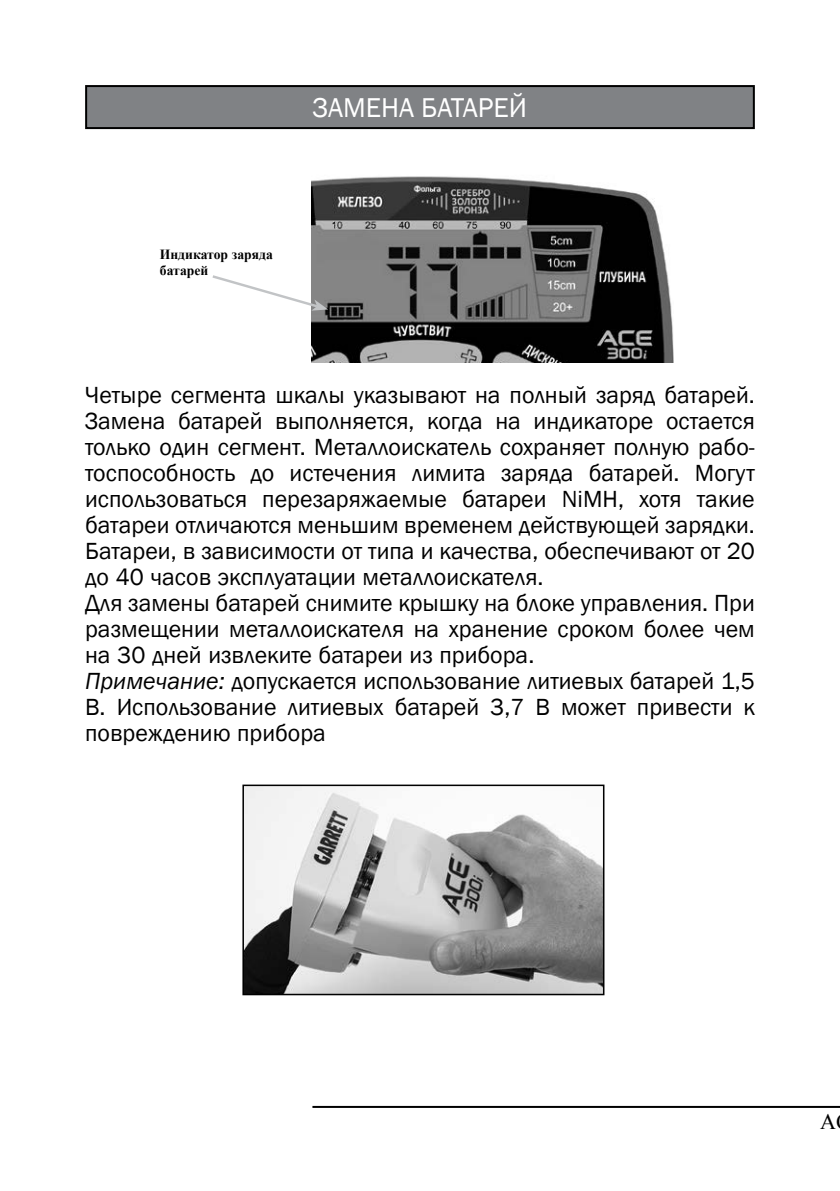
<style>
.page{position:relative;width:840px;height:1191px;background:#fff}
.page>*{position:absolute;margin:0;border:0;box-sizing:border-box;transform-origin:0 0}
.t1{font:28px "Franklin Gothic";color:#fff}
.t2{font:24px/26px "Franklin Gothic";color:#000}
.t3{font:22px "Times New Roman";color:#000}
.t4{font:700 14px/16px "Times New Roman";color:#000}
.s1{font-style:italic}
</style>
<div class="page">
<hr style="left:312px;top:1106px;width:527px;height:2px;background:#000">
<img style="left:311px;top:176px;width:362px;height:187px">
<svg style="left:212px;top:273px;width:116px;height:38px"></svg>
<div style="left:86px;top:86px;width:667px;height:42px;background:#808285"></div>
<div style="left:85px;top:85px;width:669px;height:44px;border:2px solid #000"></div>
<img style="left:245px;top:787px;width:356px;height:205px">
<div style="left:242px;top:784px;width:362px;height:211px;border:2px solid #000"></div>
<p class="t1" style="left:313px;top:90px;width:215px">ЗАМЕНА БАТАРЕЙ</p>
<p class="t4" style="left:160px;top:246px;width:114px">Индикатор заряда батарей</p>
<p class="t2" style="left:85px;top:383px;width:671px">Четыре сегмента шкалы указывают на полный заряд батарей.<br>Замена батарей выполняется, когда на индикаторе остается только один сегмент. Металлоискатель сохраняет полную рабо&shy;тоспособность до истечения лимита заряда батарей. Могут использоваться перезаряжаемые батареи NiMH, хотя такие батареи отличаются меньшим временем действующей зарядки.<br>Батареи, в зависимости от типа и качества, обеспечивают от 20 до 40 часов эксплуатации металлоискателя.<br>Для замены батарей снимите крышку на блоке управления. При размещении металлоискателя на хранение сроком более чем на 30 дней извлеките батареи из прибора.<br><span class="s1">Примечание:</span> допускается использование литиевых батарей 1,5<br>В. Использование литиевых батарей 3,7 В может привести к повреждению прибора</p>
<p class="t3" style="left:819px;top:1106px;width:17px">A</p>
</div>
